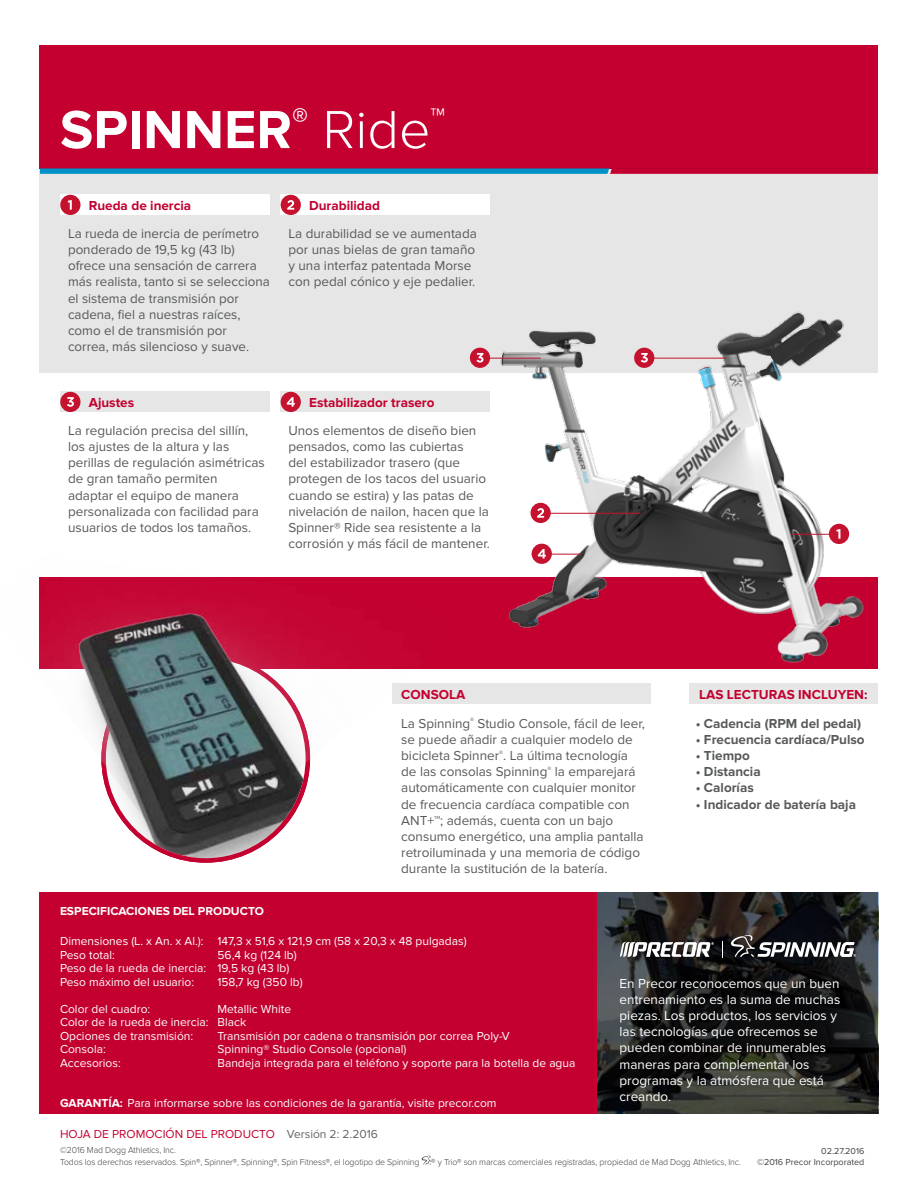
<style>
.page{position:relative;width:918px;height:1188px;background:#fff}
.page>*{position:absolute;margin:0;border:0;box-sizing:border-box;transform-origin:0 0}
.t1{font:700 55.5px "Proxima Nova";color:#fff}
.t2{font:13.5px/16.2px "Proxima Nova";color:#58595b}
.t3{font:13.5px/16.2px "Proxima Nova";color:#fff}
.t4{font:700 13.5px "Proxima Nova";color:#58595b}
.t5{font:700 13.5px "Proxima Nova";color:#c3002f}
.t6{font:12px/13.5px "Proxima Nova";color:#fff}
.t7{font:12px "Proxima Nova";color:#c3002f}
.t8{font:700 12px "Proxima Nova";color:#fff}
.t9{font:300 9px/12px "Proxima Nova";letter-spacing:-.01em;color:#414042}
.t10{font:9px/10.8px "Proxima Nova";color:#414042;text-align:right}
.s1{font-weight:300}
.s2{font-weight:700;color:#c3002f}
.s3{font-weight:700}
.s4{color:#676463}
</style>
<div class="page">
<div style="left:40px;top:45px;width:838px;height:123px;background:#c3002f"></div>
<div style="left:40px;top:168px;width:838px;height:205px;background:#e5e6e5"></div>
<img style="left:408px;top:311px;width:470px;height:358px">
<svg style="left:40px;top:168px;width:838px;height:6px;background:#4c5f90"></svg>
<div style="left:60px;top:195px;width:210px;height:20px;background:#fff"></div>
<div style="left:281px;top:195px;width:209px;height:20px;background:#fff"></div>
<div style="left:60px;top:392px;width:210px;height:20px;background:#e5e6e5"></div>
<div style="left:281px;top:392px;width:209px;height:20px;background:#e5e6e5"></div>
<div style="left:281px;top:392px;width:20px;height:20px;background:#c4122f;border-radius:50%"></div>
<svg style="left:287px;top:397px;width:8px;height:10px"></svg>
<hr style="left:532px;top:554px;width:49px;height:1px;background:#c4122f">
<hr style="left:532px;top:513px;width:108px;height:1px;background:#c4122f">
<hr style="left:487px;top:358px;width:54px;height:1px;background:#c4122f">
<hr style="left:644px;top:358px;width:82px;height:1px;background:#c4122f">
<hr style="left:791px;top:534px;width:49px;height:1px;background:#c4122f">
<div style="left:829px;top:524px;width:20px;height:20px;background:#c4122f;border-radius:50%"></div>
<svg style="left:836px;top:529px;width:4px;height:10px"></svg>
<div style="left:60px;top:195px;width:21px;height:20px;background:#c4122f;border-radius:50%"></div>
<svg style="left:68px;top:200px;width:4px;height:10px"></svg>
<div style="left:470px;top:348px;width:20px;height:20px;background:#c4122f;border-radius:50%"></div>
<svg style="left:476px;top:353px;width:8px;height:10px"></svg>
<div style="left:60px;top:392px;width:21px;height:20px;background:#c4122f;border-radius:50%"></div>
<svg style="left:67px;top:397px;width:7px;height:10px"></svg>
<div style="left:634px;top:348px;width:20px;height:20px;background:#c4122f;border-radius:50%"></div>
<svg style="left:641px;top:353px;width:7px;height:10px"></svg>
<div style="left:531px;top:503px;width:20px;height:20px;background:#c4122f;border-radius:50%"></div>
<svg style="left:537px;top:508px;width:7px;height:10px"></svg>
<div style="left:281px;top:195px;width:20px;height:20px;background:#c4122f;border-radius:50%"></div>
<svg style="left:287px;top:200px;width:7px;height:10px"></svg>
<div style="left:532px;top:544px;width:20px;height:20px;background:#c4122f;border-radius:50%"></div>
<svg style="left:538px;top:549px;width:8px;height:10px"></svg>
<div style="left:40px;top:892px;width:838px;height:222px;background:#c3002f"></div>
<svg style="left:598px;top:892px;width:280px;height:222px;background:#222322"></svg>
<svg style="left:722px;top:941px;width:1px;height:17px"></svg>
<svg style="left:620px;top:942px;width:94px;height:15px"></svg>
<svg style="left:731px;top:935px;width:125px;height:22px;background:#616164"></svg>
<img style="left:106px;top:658px;width:200px;height:200px;border-radius:100px">
<div style="left:393px;top:683px;width:258px;height:20px;background:#e5e6e5"></div>
<div style="left:689px;top:683px;width:189px;height:20px;background:#e5e6e5"></div>
<svg style="left:421px;top:1156px;width:10px;height:9px"></svg>
<img style="left:39px;top:551px;width:448px;height:286px">
<h1 class="t1" style="left:60px;top:98px;width:387px">SPINNER<sup>®</sup> <span class="s1">Ride</span><sup>™</sup></h1>
<p class="t5" style="left:89px;top:197px;width:104px">Rueda de inercia</p>
<p class="t2" style="left:68px;top:225px;width:203px">La rueda de inercia de perímetro ponderado de 19,5 kg (43 lb) ofrece una sensación de carrera más realista, tanto si se selecciona el sistema de transmisión por cadena, fiel a nuestras raíces, como el de transmisión por correa, más silencioso y suave.</p>
<p class="t5" style="left:89px;top:394px;width:47px">Ajustes</p>
<p class="t2" style="left:68px;top:422px;width:198px">La regulación precisa del sillín, los ajustes de la altura y las perillas de regulación asimétricas de gran tamaño permiten adaptar el equipo de manera personalizada con facilidad para usuarios de todos los tamaños.</p>
<p class="t5" style="left:309px;top:197px;width:73px">Durabilidad</p>
<p class="t2" style="left:288px;top:225px;width:190px">La durabilidad se ve aumentada por unas bielas de gran tamaño y una interfaz patentada Morse con pedal cónico y eje pedalier.</p>
<p class="t5" style="left:309px;top:394px;width:127px">Estabilizador trasero</p>
<p class="t2" style="left:288px;top:422px;width:203px">Unos elementos de diseño bien pensados, como las cubiertas<br>del estabilizador trasero (que protegen de los tacos del usuario cuando se estira) y las patas de nivelación de nailon, hacen que la<br>Spinner® Ride sea resistente a la corrosión y más fácil de mantener.</p>
<p class="t2" style="left:401px;top:681px;width:245px;line-height:28.2px"><span class="s2">CONSOLA<br></span>La Spinning<sup>®</sup> Studio Console, fácil de leer,</p>
<p class="t2" style="left:401px;top:731px;width:244px">se puede añadir a cualquier modelo de bicicleta Spinner<sup>®</sup>. La última tecnología de las consolas Spinning<sup>®</sup> la emparejará automáticamente con cualquier monitor de frecuencia cardíaca compatible con ANT+™; además, cuenta con un bajo consumo energético, una amplia pantalla retroiluminada y una memoria de código durante la sustitución de la batería.</p>
<p class="t5" style="left:699px;top:687px;width:170px">LAS LECTURAS INCLUYEN:</p>
<p class="t4" style="left:696px;top:715px;width:167px">• Cadencia (RPM del pedal)</p>
<p class="t4" style="left:696px;top:732px;width:171px">• Frecuencia cardíaca/Pulso</p>
<p class="t4" style="left:696px;top:748px;width:56px">• Tiempo</p>
<p class="t4" style="left:696px;top:764px;width:67px">• Distancia</p>
<p class="t4" style="left:696px;top:780px;width:60px">• Calorías</p>
<p class="t4" style="left:696px;top:796px;width:162px">• Indicador de batería baja</p>
<p class="t8" style="left:60px;top:905px;width:205px">ESPECIFICACIONES DEL PRODUCTO</p>
<p class="t6" style="left:60px;top:935px;width:408px">Dimensiones (L. x An. x Al.): 147,3 x 51,6 x 121,9 cm (58 x 20,3 x 48 pulgadas)<br>Peso total:</p>
<p class="t6" style="left:60px;top:948px;width:238px;text-indent:158px">56,4 kg (124 lb)<br>Peso de la rueda de inercia: 19,5 kg (43 lb)<br>Peso máximo del usuario:</p>
<p class="t6" style="left:218px;top:975px;width:87px">158,7 kg (350 lb)</p>
<p class="t3" style="left:620px;top:975px;width:222px">En Precor reconocemos que un buen entrenamiento es la suma de muchas piezas. Los productos, los servicios y las tecnologías que ofrecemos se pueden combinar de innumerables maneras para complementar los programas y la atmósfera que está creando.</p>
<p class="t6" style="left:60px;top:1002px;width:92px">Color del cuadro:</p>
<p class="t6" style="left:60px;top:1002px;width:233px;text-indent:158px">Metallic White<br>Color de la rueda de inercia: Black<br>Opciones de transmisión:</p>
<p class="t6" style="left:218px;top:1029px;width:294px">Transmisión por cadena o transmisión por correa Poly-V</p>
<p class="t6" style="left:60px;top:1043px;width:47px">Consola:</p>
<p class="t6" style="left:218px;top:1043px;width:190px">Spinning® Studio Console (opcional)</p>
<p class="t6" style="left:60px;top:1056px;width:62px">Accesorios:</p>
<p class="t6" style="left:218px;top:1056px;width:359px">Bandeja integrada para el teléfono y soporte para la botella de agua</p>
<p class="t6" style="left:60px;top:1097px;width:438px"><span class="s3">GARANTÍA:</span> Para informarse sobre las condiciones de la garantía, visite precor.com</p>
<p class="t9" style="left:60px;top:1144px;width:361px">©2016 Mad Dogg Athletics, Inc.<br>Todos los derechos reservados. Spin®, Spinner®, Spinning®, Spin Fitness®, el logotipo de Spinning</p>
<p class="t7" style="left:60px;top:1128px;width:319px">HOJA DE PROMOCIÓN DEL PRODUCTO <span class="s4">Versión 2: 2.2016</span></p>
<p class="t10" style="left:757px;top:1146px;width:109px">02.27.2016<br>©2016 Precor Incorporated</p>
<p class="t9" style="left:431px;top:1156px;width:311px">® y Trio® son marcas comerciales registradas, propiedad de Mad Dogg Athletics, Inc.</p>
</div>
